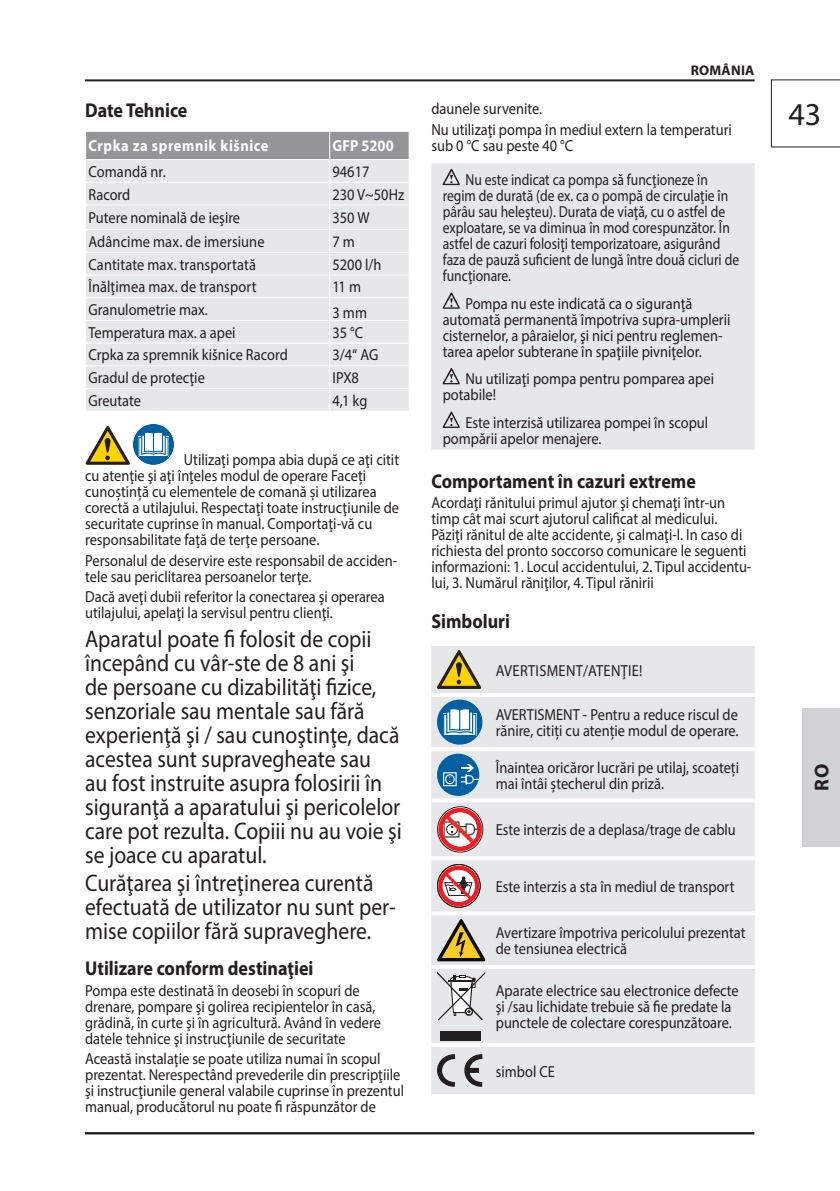
<style>
.page{position:relative;width:840px;height:1191px;background:#fff}
.page>*{position:absolute;margin:0;border:0;box-sizing:border-box;transform-origin:0 0}
.t1{font:32px "Myriad Pro";color:#231f20}
.t2{font:24px/24px "Myriad Pro";color:#231f20;scale:.9 1}
.t3{font:700 20px "Myriad Pro";color:#231f20;scale:.9 1}
.t4{font:700 20px "Myriad Pro";color:#231f20}
.t5{font:16px/16px "Myriad Pro";color:#231f20;scale:.9 1}
.t6{font:16px/16px "Myriad Pro";color:#231f20;scale:.85 1}
.t7{font:700 16px "Myriad Pro";letter-spacing:.04em;color:#fff;scale:.9 1}
.t8{font:16px "Myriad Pro";letter-spacing:.02em;color:#231f20;scale:.9 1}
.t9{font:700 14px "Myriad Pro";letter-spacing:.02em;color:#231f20}
</style>
<div class="page">
<hr style="left:85px;top:1132px;width:668px;height:2px;background:#231f20">
<hr style="left:85px;top:79px;width:669px;height:2px;background:#231f20">
<svg style="left:770px;top:79px;width:69px;height:69px"></svg>
<hr style="left:839px;top:708px;width:1px;height:138px;background:#d1d2d4">
<div style="left:801px;top:708px;width:38px;height:138px;background:#d1d2d4"></div>
<svg style="left:86px;top:131px;width:323px;height:280px;background:#dfe0e2"></svg>
<div style="left:133px;top:424px;width:41px;height:41px;background:#0160a1;border-radius:50%"></div>
<svg style="left:138px;top:432px;width:30px;height:25px"></svg>
<svg style="left:86px;top:426px;width:44px;height:39px"></svg>
<div style="left:431px;top:163px;width:323px;height:286px;background:#e6e7e9"></div>
<svg style="left:442px;top:169px;width:17px;height:16px"></svg>
<svg style="left:442px;top:292px;width:17px;height:17px"></svg>
<svg style="left:442px;top:368px;width:17px;height:16px"></svg>
<svg style="left:442px;top:412px;width:17px;height:16px"></svg>
<div style="left:431px;top:646px;width:323px;height:448px;background:#e6e7e9"></div>
<hr style="left:431px;top:693px;width:59px;height:4px;background:#fff">
<hr style="left:490px;top:693px;width:264px;height:4px;background:#fff">
<hr style="left:431px;top:747px;width:59px;height:4px;background:#fff">
<hr style="left:490px;top:747px;width:264px;height:4px;background:#fff">
<svg style="left:431px;top:798px;width:59px;height:4px"></svg>
<svg style="left:490px;top:798px;width:264px;height:4px"></svg>
<hr style="left:431px;top:856px;width:59px;height:4px;background:#fff">
<hr style="left:490px;top:856px;width:264px;height:4px;background:#fff">
<hr style="left:431px;top:911px;width:59px;height:4px;background:#fff">
<hr style="left:490px;top:911px;width:264px;height:4px;background:#fff">
<hr style="left:431px;top:965px;width:59px;height:4px;background:#fff">
<hr style="left:490px;top:965px;width:264px;height:4px;background:#fff">
<hr style="left:431px;top:1043px;width:59px;height:4px;background:#fff">
<hr style="left:490px;top:1043px;width:264px;height:4px;background:#fff">
<svg style="left:437px;top:650px;width:44px;height:39px;background:#b9ac72"></svg>
<div style="left:437px;top:699px;width:45px;height:45px;background:#0160a1;border-radius:50%"></div>
<svg style="left:443px;top:709px;width:33px;height:27px"></svg>
<div style="left:437px;top:753px;width:42px;height:43px;background:#0160a1;border-radius:50%"></div>
<div style="left:443px;top:772px;width:13px;height:14px;border:1px solid #fff"></div>
<div style="left:445px;top:774px;width:9px;height:10px;border:1px solid #fff;border-radius:50%"></div>
<svg style="left:460px;top:764px;width:19px;height:22px"></svg>
<div style="left:437px;top:806px;width:46px;height:46px;border:1px solid #231f20;border-radius:50%"></div>
<svg style="left:438px;top:808px;width:43px;height:43px"></svg>
<img style="left:442px;top:812px;width:35px;height:34px;border-radius:17px">
<div style="left:437px;top:864px;width:43px;height:43px;border:1px solid #231f20;border-radius:50%"></div>
<svg style="left:438px;top:865px;width:41px;height:41px"></svg>
<svg style="left:437px;top:919px;width:48px;height:42px;background:#b2a578"></svg>
<div style="left:440px;top:1030px;width:40px;height:10px;background:#231f20"></div>
<svg style="left:437px;top:971px;width:48px;height:49px"></svg>
<svg style="left:464px;top:1054px;width:18px;height:32px"></svg>
<svg style="left:437px;top:1054px;width:18px;height:32px"></svg>
<p class="t3" style="left:85px;top:97px;width:115px">Date Tehnice</p>
<p class="t7" style="left:88px;top:136px;width:201px">Crpka za spremnik kišnice</p>
<p class="t7" style="left:332px;top:136px;width:70px">GFP 5200</p>
<p class="t5" style="left:88px;top:163px;width:87px">Comandă nr.</p>
<p class="t5" style="left:332px;top:163px;width:43px">94617</p>
<p class="t5" style="left:88px;top:186px;width:48px">Racord</p>
<p class="t5" style="left:332px;top:186px;width:81px">230 V~50Hz</p>
<p class="t5" style="left:88px;top:210px;width:170px">Putere nominală de ieşire</p>
<p class="t5" style="left:332px;top:210px;width:43px">350 W</p>
<p class="t5" style="left:88px;top:233px;width:197px">Adâncime max. de imersiune</p>
<p class="t5" style="left:332px;top:233px;width:26px">7 m</p>
<p class="t5" style="left:88px;top:256px;width:187px">Cantitate max. transportată</p>
<p class="t5" style="left:332px;top:256px;width:56px">5200 l/h</p>
<p class="t5" style="left:88px;top:279px;width:188px">Înălţimea max. de transport</p>
<p class="t5" style="left:332px;top:279px;width:33px">11 m</p>
<p class="t5" style="left:88px;top:301px;width:134px">Granulometrie max.</p>
<p class="t5" style="left:332px;top:304px;width:40px">3 mm</p>
<p class="t5" style="left:88px;top:324px;width:165px">Temperatura max. a apei</p>
<p class="t5" style="left:332px;top:324px;width:36px">35 °C</p>
<p class="t5" style="left:88px;top:347px;width:223px">Crpka za spremnik kišnice Racord</p>
<p class="t5" style="left:332px;top:347px;width:52px">3/4“ AG</p>
<p class="t5" style="left:88px;top:369px;width:131px">Gradul de protecţie</p>
<p class="t5" style="left:332px;top:369px;width:31px">IPX8</p>
<p class="t5" style="left:88px;top:392px;width:60px">Greutate</p>
<p class="t5" style="left:332px;top:392px;width:40px">4,1 kg</p>
<p class="t5" style="left:85px;top:451px;width:350px;text-indent:99px">Utilizaţi pompa abia după ce aţi citit cu atenţie şi aţi înţeles modul de operare Faceți cunoștință cu elementele de comană și utilizarea corectă a utilajului. Respectaţi toate instrucţiunile de securitate cuprinse în manual. Comportaţi-vă cu responsabilitate faţă de terţe persoane.</p>
<p class="t5" style="left:85px;top:552px;width:348px">Personalul de deservire este responsabil de acciden&shy;tele sau periclitarea persoanelor terţe.</p>
<p class="t5" style="left:85px;top:588px;width:334px">Dacă aveţi dubii referitor la conectarea şi operarea utilajului, apelaţi la servisul pentru clienţi.</p>
<p class="t2" style="left:85px;top:626px;width:353px">Aparatul poate fi folosit de copii începând cu vâr-ste de 8 ani şi<br>de persoane cu dizabilităţi fizice, senzoriale sau mentale sau fără experienţă şi / sau cunoştinţe, dacă acestea sunt supravegheate sau<br>au fost instruite asupra folosirii în siguranţă a aparatului şi pericolelor care pot rezulta. Copiii nu au voie şi se joace cu aparatul.</p>
<h2 class="t2" style="left:85px;top:871px;width:346px">Curăţarea şi întreţinerea curentă efectuată de utilizator nu sunt per&shy;mise copiilor fără supraveghere.</h2>
<p class="t3" style="left:85px;top:955px;width:255px">Utilizare conform destinaţiei</p>
<p class="t5" style="left:85px;top:982px;width:330px">Pompa este destinată în deosebi în scopuri de drenare, pompare şi golirea recipientelor în casă, grădină, în curte şi în agricultură. Având în vedere datele tehnice şi instrucţiunile de securitate</p>
<p class="t5" style="left:85px;top:1050px;width:355px">Această instalaţie se poate utiliza numai în scopul prezentat. Nerespectând prevederile din prescripţiile şi instrucţiunile general valabile cuprinse în prezentul manual, producătorul nu poate fi răspunzător de</p>
<p class="t9" style="left:690px;top:61px;width:65px">ROMÂNIA</p>
<p class="t5" style="left:431px;top:98px;width:335px;line-height:20.6px">daunele survenite.<br>Nu utilizaţi pompa în mediul extern la temperaturi</p>
<p class="t5" style="left:465px;top:128px;width:271px;line-height:34.4px;text-indent:-34px">sub 0 °C sau peste 40 °C<br>Nu este indicat ca pompa să funcţioneze în</p>
<p class="t6" style="left:442px;top:187px;width:350px">regim de durată (de ex. ca o pompă de circulaţie în pârâu sau heleşteu). Durata de viaţă, cu o astfel de exploatare, se va diminua în mod corespunzător. În astfel de cazuri folosiţi temporizatoare, asigurând faza de pauză suficient de lungă între două cicluri de funcţionare.</p>
<p class="t5" style="left:442px;top:295px;width:321px;text-indent:23px">Pompa nu este indicată ca o siguranţă automată permanentă împotriva supra-umplerii cisternelor, a pâraielor, şi nici pentru reglemen&shy;tarea apelor subterane în spaţiile pivniţelor.</p>
<p class="t5" style="left:442px;top:371px;width:303px;text-indent:23px">Nu utilizaţi pompa pentru pomparea apei potabile!</p>
<p class="t5" style="left:442px;top:414px;width:296px;text-indent:23px">Este interzisă utilizarea pompei în scopul pompării apelor menajere.</p>
<p class="t3" style="left:431px;top:468px;width:295px">Comportament în cazuri extreme</p>
<p class="t5" style="left:431px;top:495px;width:357px">Acordaţi rănitului primul ajutor şi chemaţi într-un timp cât mai scurt ajutorul calificat al medicului.<br>Păziţi rănitul de alte accidente, şi calmaţi-l. In caso di richiesta del pronto soccorso comunicare le seguenti informazioni: 1. Locul accidentului, 2. Tipul accidentu&shy;lui, 3. Numărul răniţilor, 4. Tipul rănirii</p>
<p class="t3" style="left:431px;top:608px;width:89px">Simboluri</p>
<p class="t8" style="left:495px;top:660px;width:164px">AVERTISMENT/ATENŢIE!</p>
<p class="t5" style="left:495px;top:706px;width:271px">AVERTISMENT - Pentru a reduce riscul de rănire, citiți cu atenție modul de operare.</p>
<p class="t5" style="left:495px;top:759px;width:272px">Înaintea oricăror lucrări pe utilaj, scoateți mai întâi ștecherul din priză.</p>
<p class="t5" style="left:495px;top:821px;width:268px">Este interzis de a deplasa/trage de cablu</p>
<p class="t5" style="left:495px;top:878px;width:266px">Este interzis a sta în mediul de transport</p>
<p class="t5" style="left:495px;top:924px;width:279px">Avertizare împotriva pericolului prezentat de tensiunea electrică</p>
<p class="t5" style="left:495px;top:982px;width:271px">Aparate electrice sau electronice defecte şi /sau lichidate trebuie să fie predate la punctele de colectare corespunzătoare.</p>
<p class="t5" style="left:495px;top:1062px;width:67px">simbol CE</p>
<h1 class="t1" style="left:788px;top:95px;width:34px">43</h1>
<p class="t4" style="left:808px;top:790px;width:28px;rotate:-90deg">RO</p>
<p class="t4" style="left:808px;top:784px;width:15px;rotate:-90deg">D</p>
</div>
